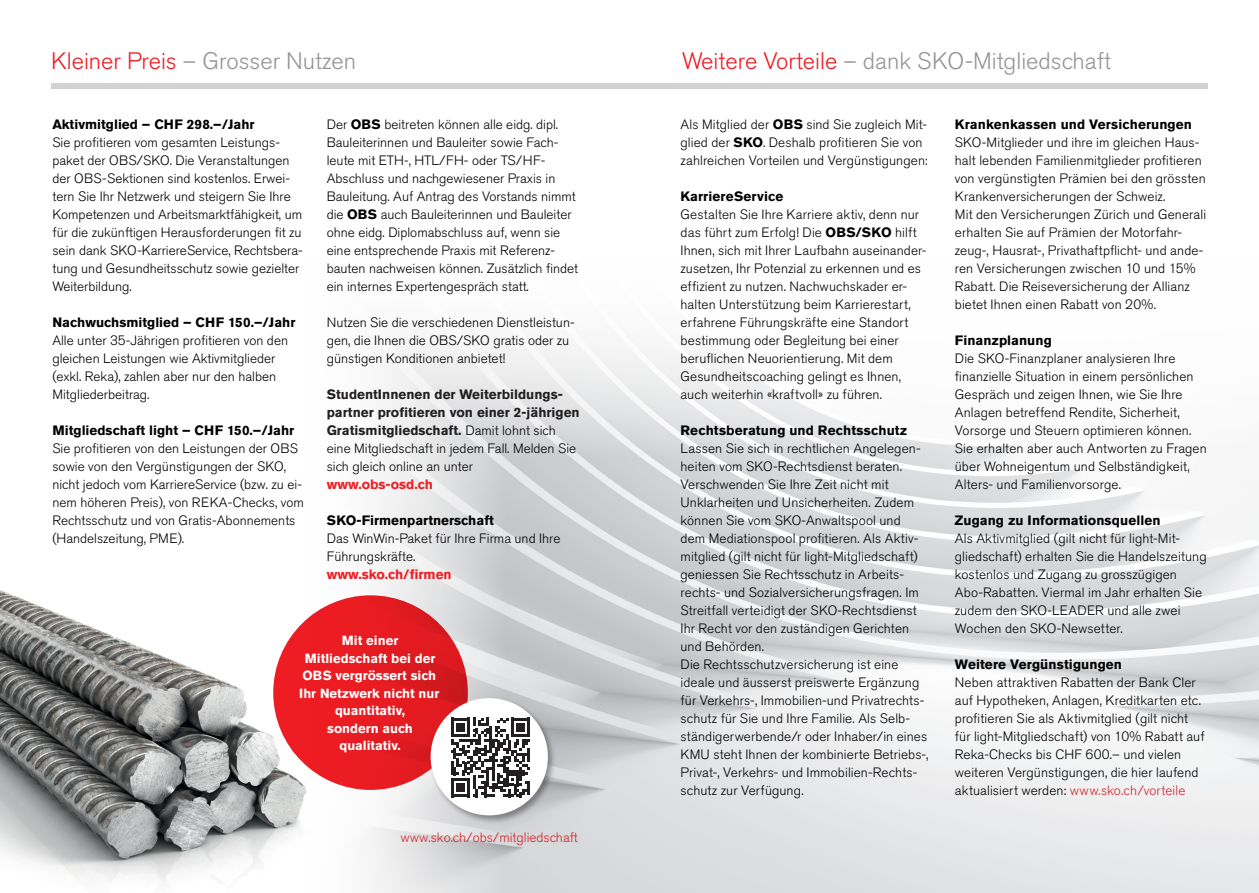
<style>
.page{position:relative;width:1259px;height:893px;background:#fff}
.page>*{position:absolute;margin:0;border:0;box-sizing:border-box;transform-origin:0 0}
.t1{font:300 23.7px "Akzidenz Grotesk Std";color:#939598}
.t2{font:300 13.5px/18px "Akzidenz Grotesk Std";letter-spacing:.005em;color:#000}
.t3{font:700 13.5px "Akzidenz Grotesk Std";color:#000}
.t4{font:700 13.5px/18px "Akzidenz Grotesk Std";color:#231f20}
.t5{font:700 13.5px "Akzidenz Grotesk Std";color:#ee1d23}
.t6{font:300 13.5px "Akzidenz Grotesk Std";color:#d1232a}
.t7{font:700 13.2px/17.5px "Akzidenz Grotesk Std";color:#fff;text-align:center}
.s1{color:#ee1d23}
.s2{font-weight:700}
.s3{font-weight:300;color:#000}
.s4{color:#d1232a}
</style>
<div class="page">
<img style="left:378px;top:341px;width:881px;height:552px">
<div style="left:51px;top:83px;width:1157px;height:6px;background:#d1d2d4"></div>
<img style="left:0;top:574px;width:391px;height:319px">
<div style="left:273px;top:595px;width:195px;height:195px;background:#ee1d23;border-radius:50%"></div>
<div style="left:429px;top:697px;width:127px;height:127px;background:#231f20;opacity:.4"></div>
<div style="left:430px;top:698px;width:118px;height:117px;background:#fff;border-radius:50%"></div>
<svg style="left:451px;top:718px;width:79px;height:79px"></svg>
<h1 class="t1" style="left:51px;top:47px;width:307px"><span class="s1">Kleiner Preis</span> – Grosser Nutzen</h1>
<p class="t3" style="left:52px;top:117px;width:204px">Aktivmitglied – CHF 298.–/Jahr</p>
<p class="t2" style="left:52px;top:134px;width:252px">Sie profitieren vom gesamten Leistungs&shy;paket der OBS/SKO. Die Veranstaltungen der OBS-Sektionen sind kostenlos. Erwei&shy;tern Sie Ihr Netzwerk und steigern Sie Ihre Kompetenzen und Arbeitsmarktfähigkeit, um für die zukünftigen Herausforderungen fit zu sein dank SKO-KarriereService, Rechtsbera&shy;tung und Gesundheitsschutz sowie gezielter Weiterbildung.</p>
<p class="t3" style="left:52px;top:315px;width:244px">Nachwuchsmitglied – CHF 150.–/Jahr</p>
<p class="t2" style="left:52px;top:332px;width:237px">Alle unter 35-Jährigen profitieren von den gleichen Leistungen wie Aktivmitglieder (exkl. Reka), zahlen aber nur den halben Mitgliederbeitrag.</p>
<p class="t3" style="left:52px;top:423px;width:243px">Mitgliedschaft light – CHF 150.–/Jahr</p>
<p class="t2" style="left:52px;top:440px;width:253px">Sie profitieren von den Leistungen der OBS sowie von den Vergünstigungen der SKO, nicht jedoch vom KarriereService (bzw. zu ei&shy;nem höheren Preis), von REKA-Checks, vom Rechtsschutz und von Gratis-Abonnements (Handelszeitung, PME).</p>
<p class="t2" style="left:327px;top:116px;width:253px">Der <span class="s2">OBS</span> beitreten können alle eidg. dipl.<br>Bauleiterinnen und Bauleiter sowie Fach&shy;leute mit ETH-, HTL/FH- oder TS/HF-Abschluss und nachgewiesener Praxis in Bauleitung. Auf Antrag des Vorstands nimmt die <span class="s2">OBS</span> auch Bauleiterinnen und Bauleiter ohne eidg. Diplomabschluss auf, wenn sie eine entsprechende Praxis mit Referenz&shy;bauten nachweisen können. Zusätzlich findet ein internes Expertengespräch statt.</p>
<p class="t2" style="left:327px;top:314px;width:249px">Nutzen Sie die verschiedenen Dienstleistun&shy;gen, die Ihnen die OBS/SKO gratis oder zu günstigen Konditionen anbietet!</p>
<p class="t4" style="left:327px;top:385px;width:254px">StudentInnenen der Weiterbildungs&shy;partner profitieren von einer 2-jährigen Gratismitgliedschaft. <span class="s3">Damit lohnt sich eine Mitgliedschaft in jedem Fall. Melden Sie sich gleich online an unter</span></p>
<p class="t5" style="left:327px;top:477px;width:108px">www.obs-osd.ch</p>
<p class="t3" style="left:327px;top:513px;width:169px">SKO-Firmenpartnerschaft</p>
<p class="t2" style="left:327px;top:530px;width:235px">Das WinWin-Paket für Ihre Firma und Ihre<br>Führungskräfte.</p>
<p class="t5" style="left:327px;top:567px;width:126px">www.sko.ch/firmen</p>
<p class="t7" style="left:299px;top:632px;width:142px">Mit einer<br>Mitliedschaft bei der<br>OBS vergrössert sich<br>Ihr Netzwerk nicht nur quantitativ,<br>sondern auch qualitativ.</p>
<p class="t6" style="left:401px;top:830px;width:179px">www.sko.ch/obs/mitgliedschaft</p>
<h1 class="t1" style="left:682px;top:47px;width:430px"><span class="s1">Weitere Vorteile</span> – dank SKO-Mitgliedschaft</h1>
<p class="t2" style="left:680px;top:116px;width:249px">Als Mitglied der <span class="s2">OBS</span> sind Sie zugleich Mit&shy;glied der <span class="s2">SKO</span>. Deshalb profitieren Sie von zahlreichen Vorteilen und Vergünstigungen:</p>
<p class="t3" style="left:680px;top:189px;width:104px">KarriereService</p>
<p class="t2" style="left:680px;top:206px;width:247px">Gestalten Sie Ihre Karriere aktiv, denn nur das führt zum Erfolg! Die <span class="s2">OBS/SKO</span> hilft Ihnen, sich mit Ihrer Laufbahn auseinander&shy;zusetzen, Ihr Potenzial zu erkennen und es effizient zu nutzen. Nachwuchskader er&shy;halten Unterstützung beim Karrierestart, erfahrene Führungskräfte eine Standort bestimmung oder Begleitung bei einer beruflichen Neuorientierung. Mit dem Gesundheitscoaching gelingt es Ihnen, auch weiterhin «kraftvoll» zu führen.</p>
<p class="t3" style="left:680px;top:423px;width:228px">Rechtsberatung und Rechtsschutz</p>
<p class="t2" style="left:680px;top:440px;width:249px">Lassen Sie sich in rechtlichen Angelegen&shy;heiten vom SKO-Rechtsdienst beraten.<br>Verschwenden Sie Ihre Zeit nicht mit Unklarheiten und Unsicherheiten. Zudem können Sie vom SKO-Anwaltspool und dem Mediationspool profitieren. Als Aktiv&shy;mitglied (gilt nicht für light-Mitgliedschaft) geniessen Sie Rechtsschutz in Arbeits&shy;rechts- und Sozialversicherungsfragen. Im Streitfall verteidigt der SKO-Rechtsdienst Ihr Recht vor den zuständigen Gerichten und Behörden.<br>Die Rechtsschutzversicherung ist eine ideale und äusserst preiswerte Ergänzung für Verkehrs-, Immobilien-und Privatrechts&shy;schutz für Sie und Ihre Familie. Als Selb&shy;ständigerwerbende/r oder Inhaber/in eines KMU steht Ihnen der kombinierte Betriebs-, Privat-, Verkehrs- und Immobilien-Rechts&shy;schutz zur Verfügung.</p>
<p class="t3" style="left:955px;top:117px;width:239px">Krankenkassen und Versicherungen</p>
<p class="t2" style="left:955px;top:134px;width:253px">SKO-Mitglieder und ihre im gleichen Haus&shy;halt lebenden Familienmitglieder profitieren von vergünstigten Prämien bei den grössten Krankenversicherungen der Schweiz.<br>Mit den Versicherungen Zürich und Generali erhalten Sie auf Prämien der Motorfahr&shy;zeug-, Hausrat-, Privathaftpflicht- und ande&shy;ren Versicherungen zwischen 10 und 15% Rabatt. Die Reiseversicherung der Allianz bietet Ihnen einen Rabatt von 20%.</p>
<p class="t3" style="left:955px;top:332px;width:98px">Finanzplanung</p>
<p class="t2" style="left:955px;top:350px;width:253px">Die SKO-Finanzplaner analysieren Ihre finanzielle Situation in einem persönlichen Gespräch und zeigen Ihnen, wie Sie Ihre Anlagen betreffend Rendite, Sicherheit, Vorsorge und Steuern optimieren können.<br>Sie erhalten aber auch Antworten zu Fragen über Wohneigentum und Selbständigkeit, Alters- und Familienvorsorge.</p>
<p class="t3" style="left:955px;top:512px;width:207px">Zugang zu Informationsquellen</p>
<p class="t2" style="left:955px;top:530px;width:253px">Als Aktivmitglied (gilt nicht für light-Mit&shy;gliedschaft) erhalten Sie die Handelszeitung kostenlos und Zugang zu grosszügigen Abo-Rabatten. Viermal im Jahr erhalten Sie zudem den SKO-LEADER und alle zwei Wochen den SKO-Newsetter.</p>
<p class="t3" style="left:955px;top:656px;width:169px">Weitere Vergünstigungen</p>
<p class="t2" style="left:955px;top:674px;width:251px">Neben attraktiven Rabatten der Bank Cler auf Hypotheken, Anlagen, Kreditkarten etc. profitieren Sie als Aktivmitglied (gilt nicht für light-Mitgliedschaft) von 10% Rabatt auf Reka-Checks bis CHF 600.– und vielen weiteren Vergünstigungen, die hier laufend aktualisiert werden: <span class="s4">www.sko.ch/vorteile</span></p>
</div>
